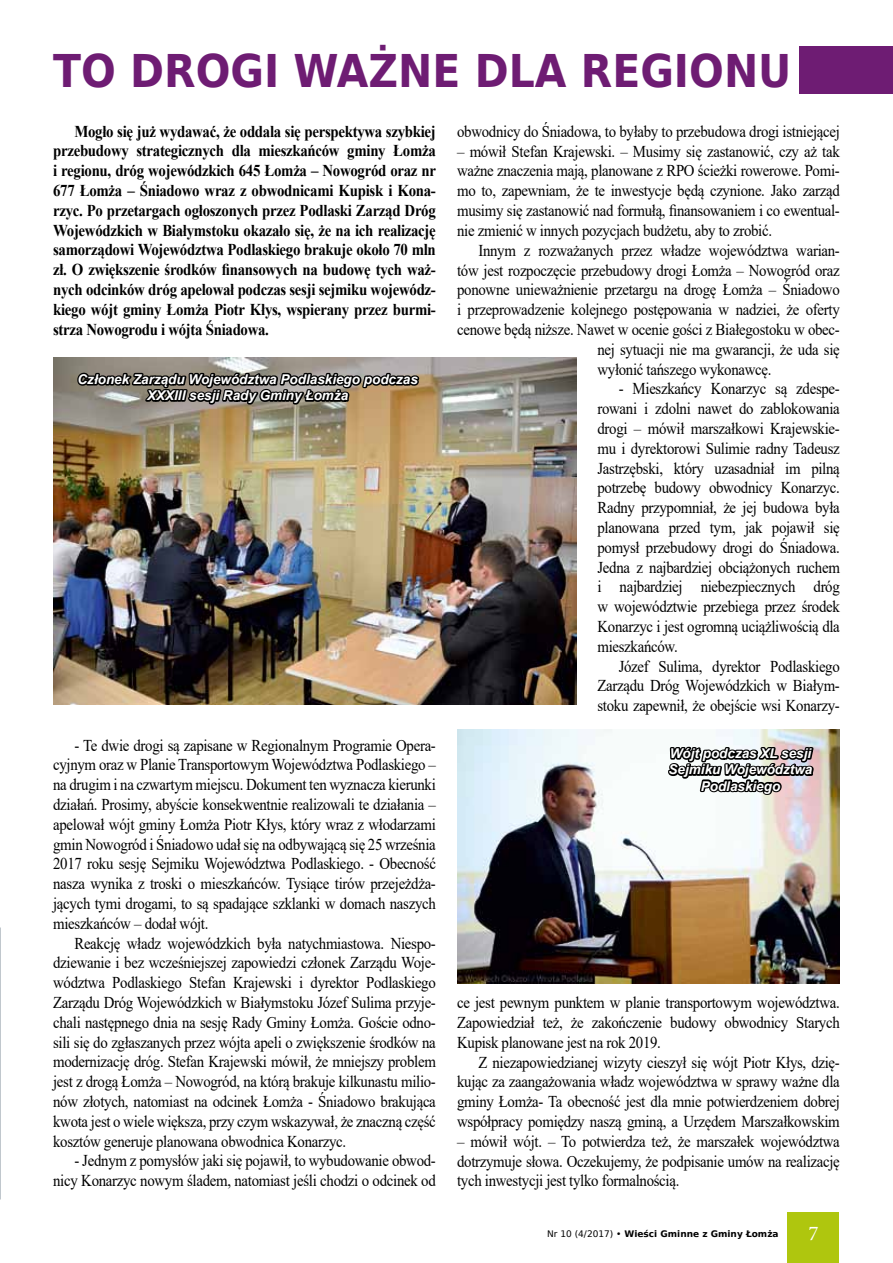
<style>
.page{position:relative;width:893px;height:1263px;background:#fff}
.page>*{position:absolute;margin:0;border:0;box-sizing:border-box;transform-origin:0 0}
.t1{font:700 45px "DejaVu Sans";color:#6e1c73;scale:.91 1}
.t2{font:21px "Minion Pro";color:#fff}
.t3{font:16.5px/19.8px "Times New Roman";letter-spacing:-.02em;color:#000;text-align:justify;scale:.9 1}
.t4{font:700 16.5px/19.8px "Times New Roman";letter-spacing:-.02em;color:#000;text-align:justify;scale:.9 1}
.t5{font:italic 700 13.5px/16.2px "Arial";color:#fff;text-align:center}
.t6{font:700 9px "DejaVu Sans";color:#000}
.s1{font-weight:400}
</style>
<div class="page">
<div style="left:788px;top:1212px;width:51px;height:51px;background:#afc60e"></div>
<img style="left:457px;top:729px;width:383px;height:254px">
<img style="left:53px;top:358px;width:523px;height:347px">
<div style="left:799px;top:47px;width:94px;height:47px;background:#6e1c73"></div>
<svg style="left:666px;top:739px;width:150px;height:58px"></svg>
<svg style="left:75px;top:357px;width:346px;height:60px;background:#786f63"></svg>
<h1 class="t1" style="left:53px;top:35px;width:813px">TO DROGI WAŻNE DLA REGIONU</h1>
<p class="t4" style="left:53px;top:121px;width:427px;text-indent:21px">Mogło się już wydawać, że oddala się perspektywa szybkiej przebudowy strategicznych dla mieszkańców gminy Łomża i regionu, dróg wojewódzkich 645 Łomża – Nowogród oraz nr 677 Łomża – Śniadowo wraz z obwodnicami Kupisk i Kona&shy;rzyc. Po przetargach ogłoszonych przez Podlaski Zarząd Dróg Wojewódzkich w Białymstoku okazało się, że na ich realizację samorządowi Województwa Podlaskiego brakuje około 70 mln zł. O zwiększenie środków finansowych na budowę tych waż&shy;nych odcinków dróg apelował podczas sesji sejmiku wojewódz&shy;kiego wójt gminy Łomża Piotr Kłys, wspierany przez burmi&shy;strza Nowogrodu i wójta Śniadowa.</p>
<p class="t3" style="left:457px;top:121px;width:427px">obwodnicy do Śniadowa, to byłaby to przebudowa drogi istniejącej</p>
<p class="t3" style="left:457px;top:141px;width:427px">– mówił Stefan Krajewski. – Musimy się zastanowić, czy aż tak ważne znaczenia mają, planowane z RPO ścieżki rowerowe. Pomi&shy;mo to, zapewniam, że te inwestycje będą czynione. Jako zarząd musimy się zastanowić nad formułą, finansowaniem i co ewentual&shy;nie zmienić w innych pozycjach budżetu, aby to zrobić.</p>
<p class="t3" style="left:478px;top:240px;width:403px">Innym z rozważanych przez władze województwa warian-</p>
<p class="t3" style="left:457px;top:260px;width:427px">tów jest rozpoczęcie przebudowy drogi Łomża – Nowogród oraz</p>
<p class="t3" style="left:457px;top:279px;width:427px">ponowne unieważnienie przetargu na drogę Łomża – Śniadowo</p>
<p class="t3" style="left:457px;top:299px;width:427px">i przeprowadzenie kolejnego postępowania w nadziei, że oferty</p>
<p class="t3" style="left:457px;top:319px;width:427px">cenowe będą niższe. Nawet w ocenie gości z Białegostoku w obec-</p>
<p class="t3" style="left:597px;top:339px;width:271px">nej sytuacji nie ma gwarancji, że uda się</p>
<p class="t3" style="left:597px;top:359px;width:195px">wyłonić tańszego wykonawcę.</p>
<p class="t3" style="left:597px;top:378px;width:271px;text-indent:21px">- Mieszkańcy Konarzyc są zdespe&shy;rowani i zdolni nawet do zablokowania drogi – mówił marszałkowi Krajewskie&shy;mu i dyrektorowi Sulimie radny Tadeusz Jastrzębski, który uzasadniał im pilną potrzebę budowy obwodnicy Konarzyc.<br>Radny przypomniał, że jej budowa była planowana przed tym, jak pojawił się pomysł przebudowy drogi do Śniadowa.<br>Jedna z najbardziej obciążonych ruchem i najbardziej niebezpiecznych dróg w województwie przebiega przez środek Konarzyc i jest ogromną uciążliwością dla mieszkańców.</p>
<p class="t3" style="left:597px;top:656px;width:271px;text-indent:21px">Józef Sulima, dyrektor Podlaskiego Zarządu Dróg Wojewódzkich w Białym&shy;stoku zapewnił, że obejście wsi Konarzy-</p>
<p class="t5" style="left:78px;top:372px;width:342px">Członek Zarządu Województwa Podlaskiego podczas<br>XXXIII sesji Rady Gminy Łomża</p>
<p class="t3" style="left:53px;top:734px;width:427px;text-indent:21px">- Te dwie drogi są zapisane w Regionalnym Programie Opera&shy;cyjnym oraz w Planie Transportowym Województwa Podlaskiego – na drugim i na czwartym miejscu. Dokument ten wyznacza kierunki działań. Prosimy, abyście konsekwentnie realizowali te działania – apelował wójt gminy Łomża Piotr Kłys, który wraz z włodarzami gmin Nowogród i Śniadowo udał się na odbywającą się 25 września 2017 roku sesję Sejmiku Województwa Podlaskiego. - Obecność nasza wynika z troski o mieszkańców. Tysiące tirów przejeżdża&shy;jących tymi drogami, to są spadające szklanki w domach naszych mieszkańców – dodał wójt.</p>
<p class="t3" style="left:53px;top:932px;width:427px;text-indent:21px">Reakcję władz wojewódzkich była natychmiastowa. Niespo&shy;dziewanie i bez wcześniejszej zapowiedzi członek Zarządu Woje&shy;wództwa Podlaskiego Stefan Krajewski i dyrektor Podlaskiego Zarządu Dróg Wojewódzkich w Białymstoku Józef Sulima przyje&shy;chali następnego dnia na sesję Rady Gminy Łomża. Goście odno&shy;sili się do zgłaszanych przez wójta apeli o zwiększenie środków na modernizację dróg. Stefan Krajewski mówił, że mniejszy problem jest z drogą Łomża – Nowogród, na którą brakuje kilkunastu milio&shy;nów złotych, natomiast na odcinek Łomża - Śniadowo brakująca kwota jest o wiele większa, przy czym wskazywał, że znaczną część kosztów generuje planowana obwodnica Konarzyc.</p>
<p class="t3" style="left:53px;top:1150px;width:427px;text-align:right">- Jednym z pomysłów jaki się pojawił, to wybudowanie obwod&shy;nicy Konarzyc nowym śladem, natomiast jeśli chodzi o odcinek od</p>
<p class="t5" style="left:669px;top:746px;width:145px">Wójt podczas XL sesji<br>Sejmiku Województwa<br>Podlaskiego</p>
<p class="t3" style="left:457px;top:992px;width:427px">ce jest pewnym punktem w planie transportowym województwa.<br>Zapowiedział też, że zakończenie budowy obwodnicy Starych Kupisk planowane jest na rok 2019.</p>
<p class="t3" style="left:457px;top:1052px;width:427px;text-indent:21px">Z niezapowiedzianej wizyty cieszył się wójt Piotr Kłys, dzię&shy;kując za zaangażowania władz województwa w sprawy ważne dla gminy Łomża- Ta obecność jest dla mnie potwierdzeniem dobrej współpracy pomiędzy naszą gminą, a Urzędem Marszałkowskim</p>
<p class="t3" style="left:457px;top:1131px;width:427px">– mówił wójt. – To potwierdza też, że marszałek województwa dotrzymuje słowa. Oczekujemy, że podpisanie umów na realizację tych inwestycji jest tylko formalnością.</p>
<p class="t6" style="left:547px;top:1226px;width:233px"><span class="s1">Nr 10 (4/2017) •</span> WIEŚCI GMINNE Z GMINY ŁOMŻA</p>
<p class="t2" style="left:808px;top:1219px;width:12px">7</p>
</div>
